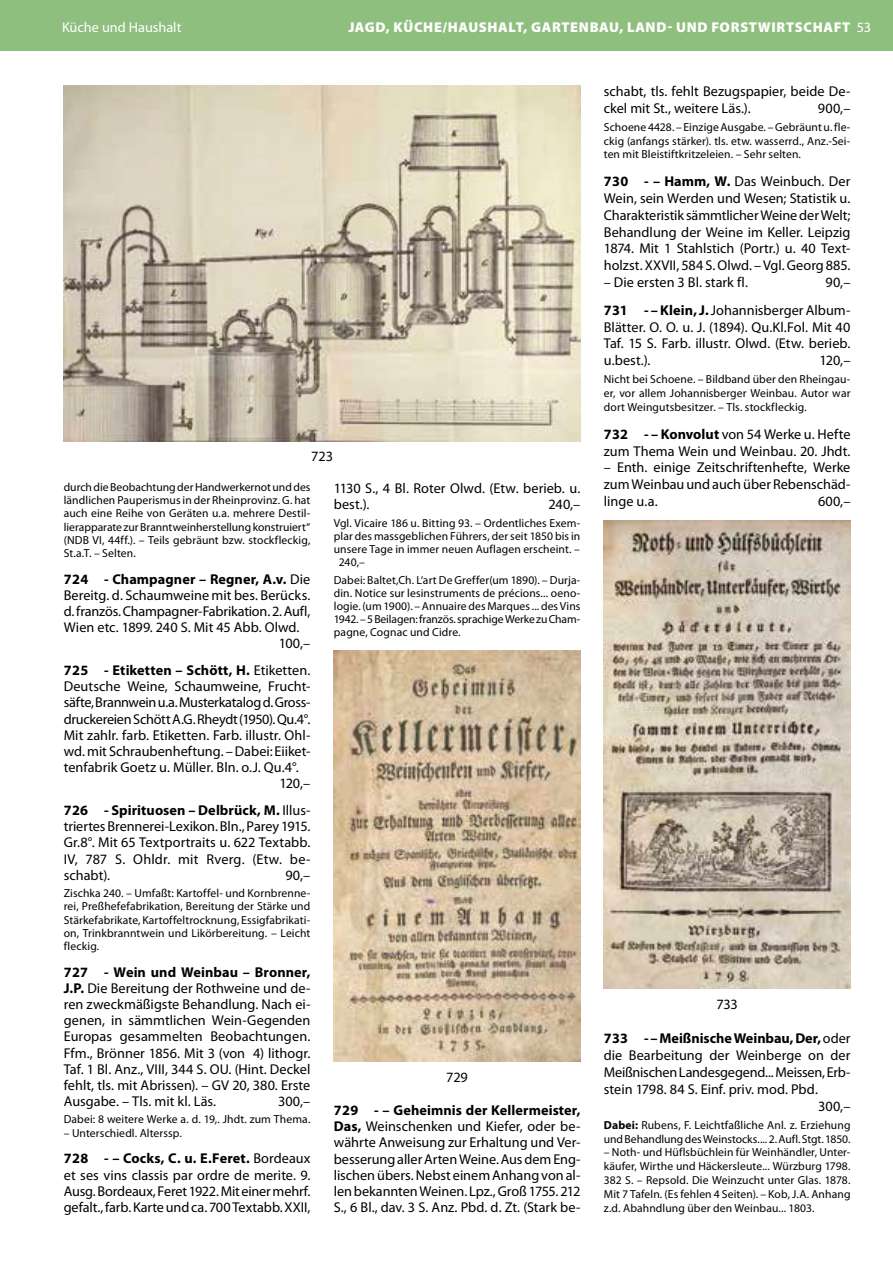
<style>
.page{position:relative;width:893px;height:1263px;background:#fff}
.page>*{position:absolute;margin:0;border:0;box-sizing:border-box;transform-origin:0 0}
.t1{font:14.25px/16.2px "Myriad Pro";color:#000;text-align:justify}
.t2{font:700 14.25px "Myriad Pro";letter-spacing:.005em;color:#000}
.t3{font:900 14.25px "Myriad Pro";letter-spacing:.045em;color:#fff}
.t4{font:14.25px "Myriad Pro";letter-spacing:-.025em;color:#000}
.t5{font:14.25px "Myriad Pro";letter-spacing:-.02em;color:#000}
.t6{font:14.25px "Myriad Pro";color:#fff}
.t7{font:11.7px/13.2px "Myriad Pro";letter-spacing:.01em;color:#000;text-align:justify}
.s1{font-weight:400}
.s2{font-weight:700}
</style>
<div class="page">
<div style="left:0;top:0;width:893px;height:51px;background:#8fbf7f"></div>
<img style="left:334px;top:650px;width:246px;height:411px">
<img style="left:604px;top:521px;width:246px;height:467px">
<img style="left:64px;top:85px;width:516px;height:357px">
<p class="t6" style="left:62px;top:18px;width:121px">Küche und Haushalt</p>
<p class="t3" style="left:348px;top:19px;width:524px">JAGD, KÜCHE/HAUSHALT, GARTENBAU, LAND- UND FORSTWIRTSCHAFT <span class="s1">53</span></p>
<p class="t1" style="left:311px;top:448px;width:23px">723</p>
<p class="t7" style="left:64px;top:480px;width:248px">durch die Beobachtung der Handwerkernot und des ländlichen Pauperismus in der Rheinprovinz. G. hat auch eine Reihe von Geräten u.a. mehrere Destil&shy;lierapparate zur Branntweinherstellung konstruiert“ (NDB VI, 44ff.). – Teils gebräunt bzw. stockfleckig, St.a.T. – Selten.</p>
<p class="t2" style="left:64px;top:570px;width:248px">724 - Champagner – Regner, A.v. <span class="s1">Die</span></p>
<p class="t1" style="left:64px;top:587px;width:248px">Bereitg. d. Schaumweine mit bes. Berücks.</p>
<p class="t1" style="left:64px;top:603px;width:248px">d. französ. Champagner-Fabrikation. 2. Aufl,</p>
<p class="t1" style="left:64px;top:619px;width:237px">Wien etc. 1899. 240 S. Mit 45 Abb. Olwd.</p>
<p class="t1" style="left:279px;top:635px;width:33px">100,–</p>
<p class="t2" style="left:64px;top:661px;width:248px">725 - Etiketten – Schött, H. <span class="s1">Etiketten.</span></p>
<p class="t1" style="left:64px;top:678px;width:248px">Deutsche Weine, Schaumweine, Frucht-</p>
<p class="t4" style="left:64px;top:694px;width:248px">säfte, Brannwein u.a. Musterkatalog d. Gross-</p>
<p class="t5" style="left:64px;top:710px;width:248px">druckereien Schött A.G. Rheydt (1950). Qu.4°.</p>
<p class="t1" style="left:64px;top:727px;width:248px">Mit zahlr. farb. Etiketten. Farb. illustr. Ohl-</p>
<p class="t1" style="left:64px;top:743px;width:248px">wd. mit Schraubenheftung. – Dabei: Eiiket-</p>
<p class="t1" style="left:64px;top:759px;width:237px">tenfabrik Goetz u. Müller. Bln. o.J. Qu.4°.</p>
<p class="t1" style="left:279px;top:775px;width:32px">120,–</p>
<p class="t1" style="left:64px;top:802px;width:248px"><span class="s2">726 - Spirituosen – Delbrück, M.</span> Illus&shy;triertes Brennerei-Lexikon. Bln., Parey 1915.<br>Gr.8°. Mit 65 Textportraits u. 622 Textabb.<br>IV, 787 S. Ohldr. mit Rverg. (Etw. be&shy;schabt).</p>
<p class="t1" style="left:285px;top:867px;width:26px">90,–</p>
<p class="t7" style="left:64px;top:886px;width:248px">Zischka 240. – Umfaßt: Kartoffel- und Kornbrenne&shy;rei, Preßhefefabrikation, Bereitung der Stärke und Stärkefabrikate, Kartoffeltrocknung, Essigfabrikati&shy;on, Trinkbranntwein und Likörbereitung. – Leicht fleckig.</p>
<p class="t1" style="left:64px;top:964px;width:248px"><span class="s2">727 - Wein und Weinbau – Bronner, J.P.</span> Die Bereitung der Rothweine und de&shy;ren zweckmäßigste Behandlung. Nach ei&shy;genen, in sämmtlichen Wein-Gegenden Europas gesammelten Beobachtungen.<br>Ffm., Brönner 1856. Mit 3 (von 4) lithogr.<br>Taf. 1 Bl. Anz., VIII, 344 S. OU. (Hint. Deckel fehlt, tls. mit Abrissen). – GV 20, 380. Erste Ausgabe. – Tls. mit kl. Läs.</p>
<p class="t1" style="left:278px;top:1093px;width:34px">300,–</p>
<p class="t7" style="left:64px;top:1113px;width:248px">Dabei: 8 weitere Werke a. d. 19,. Jhdt. zum Thema.</p>
<p class="t7" style="left:64px;top:1126px;width:120px">– Unterschiedl. Alterssp.</p>
<p class="t1" style="left:64px;top:1150px;width:248px"><span class="s2">728 - – Cocks, C. u. E.Feret.</span> Bordeaux et ses vins classis par ordre de merite. 9.<br>Ausg. Bordeaux, Feret 1922. Mit einer mehrf. gefalt., farb. Karte und ca. 700 Textabb. XXII,</p>
<p class="t1" style="left:334px;top:480px;width:248px">1130 S., 4 Bl. Roter Olwd. (Etw. berieb. u. best.).</p>
<p class="t1" style="left:549px;top:496px;width:33px">240,–</p>
<p class="t7" style="left:334px;top:516px;width:248px">Vgl. Vicaire 186 u. Bitting 93. – Ordentliches Exem-</p>
<p class="t7" style="left:334px;top:529px;width:248px">plar des massgeblichen Führers, der seit 1850 bis in</p>
<p class="t7" style="left:334px;top:542px;width:248px">unsere Tage in immer neuen Auflagen erscheint. –</p>
<p class="t7" style="left:339px;top:555px;width:28px">240,–</p>
<p class="t7" style="left:334px;top:573px;width:248px">Dabei: Baltet,Ch. L‘art De Greffer(um 1890). – Durja&shy;din. Notice sur lesinstruments de précions... oeno&shy;logie. (um 1900). – Annuaire des Marques ... des Vins 1942. – 5 Beilagen: französ. sprachige Werke zu Cham&shy;pagne, Cognac und Cidre.</p>
<p class="t1" style="left:446px;top:1069px;width:23px">729</p>
<p class="t1" style="left:334px;top:1102px;width:248px"><span class="s2">729 - – Geheimnis der Kellermeister, Das,</span> Weinschenken und Kiefer, oder be&shy;währte Anweisung zur Erhaltung und Ver&shy;besserung aller Arten Weine. Aus dem Eng&shy;lischen übers. Nebst einem Anhang von al&shy;len bekannten Weinen. Lpz., Groß 1755. 212<br>S., 6 Bl., dav. 3 S. Anz. Pbd. d. Zt. (Stark be-</p>
<p class="t1" style="left:604px;top:82px;width:248px;line-height:16.8px">schabt, tls. fehlt Bezugspapier, beide De&shy;ckel mit St., weitere Läs.).</p>
<p class="t1" style="left:818px;top:100px;width:34px">900,–</p>
<p class="t7" style="left:604px;top:120px;width:248px;line-height:13.8px">Schoene 4428. – Einzige Ausgabe. – Gebräunt u. fle&shy;ckig (anfangs stärker). tls. etw. wasserrd., Anz.-Sei&shy;ten mit Bleistiftkritzeleien. – Sehr selten.</p>
<p class="t1" style="left:604px;top:173px;width:248px;line-height:16.8px"><span class="s2">730 - – Hamm, W.</span> Das Weinbuch. Der Wein, sein Werden und Wesen; Statistik u.<br>Charakteristik sämmtlicher Weine der Welt; Behandlung der Weine im Keller. Leipzig 1874. Mit 1 Stahlstich (Portr.) u. 40 Text&shy;holzst. XXVII, 584 S. Olwd. – Vgl. Georg 885.</p>
<p class="t1" style="left:604px;top:274px;width:146px">– Die ersten 3 Bl. stark fl.</p>
<p class="t1" style="left:604px;top:268px;width:248px;line-height:27.5px;text-align:right">90,–<br><span class="s2">731 - – Klein, J.</span> Johannisberger Album-</p>
<p class="t1" style="left:604px;top:318px;width:248px;line-height:16.8px">Blätter. O. O. u. J. (1894). Qu.Kl.Fol. Mit 40<br>Taf. 15 S. Farb. illustr. Olwd. (Etw. berieb. u.best.).</p>
<p class="t1" style="left:819px;top:352px;width:32px">120,–</p>
<p class="t7" style="left:604px;top:372px;width:248px;line-height:13.8px">Nicht bei Schoene. – Bildband über den Rheingau&shy;er, vor allem Johannisberger Weinbau. Autor war dort Weingutsbesitzer. – Tls. stockfleckig.</p>
<p class="t1" style="left:604px;top:425px;width:248px;line-height:16.8px"><span class="s2">732 - – Konvolut</span> von 54 Werke u. Hefte zum Thema Wein und Weinbau. 20. Jhdt.</p>
<p class="t1" style="left:604px;top:459px;width:248px;line-height:16.8px">– Enth. einige Zeitschriftenhefte, Werke zum Weinbau und auch über Rebenschäd&shy;linge u.a.</p>
<p class="t1" style="left:818px;top:493px;width:34px">600,–</p>
<p class="t1" style="left:716px;top:996px;width:23px">733</p>
<p class="t2" style="left:604px;top:1029px;width:248px">733 - – Meißnische Weinbau, Der, <span class="s1">oder</span></p>
<p class="t1" style="left:604px;top:1047px;width:248px">die Bearbeitung der Weinberge on der</p>
<p class="t1" style="left:604px;top:1064px;width:248px">Meißnischen Landesgegend... Meissen, Erb-</p>
<p class="t1" style="left:604px;top:1081px;width:216px">stein 1798. 84 S. Einf. priv. mod. Pbd.</p>
<p class="t1" style="left:818px;top:1097px;width:34px">300,–</p>
<p class="t7" style="left:604px;top:1118px;width:248px;line-height:13.8px"><span class="s2">Dabei:</span> Rubens, F. Leichtfaßliche Anl. z. Erziehung und Behandlung des Weinstocks.... 2. Aufl. Stgt. 1850.</p>
<p class="t7" style="left:604px;top:1145px;width:248px;line-height:13.8px">– Noth- und Hüflsbüchlein für Weinhändler, Unter&shy;käufer, Wirthe und Häckersleute... Würzburg 1798.<br>382 S. – Repsold. Die Weinzucht unter Glas. 1878.<br>Mit 7 Tafeln. (Es fehlen 4 Seiten). – Kob, J.A. Anhang z.d. Abahndlung über den Weinbau... 1803.</p>
</div>
